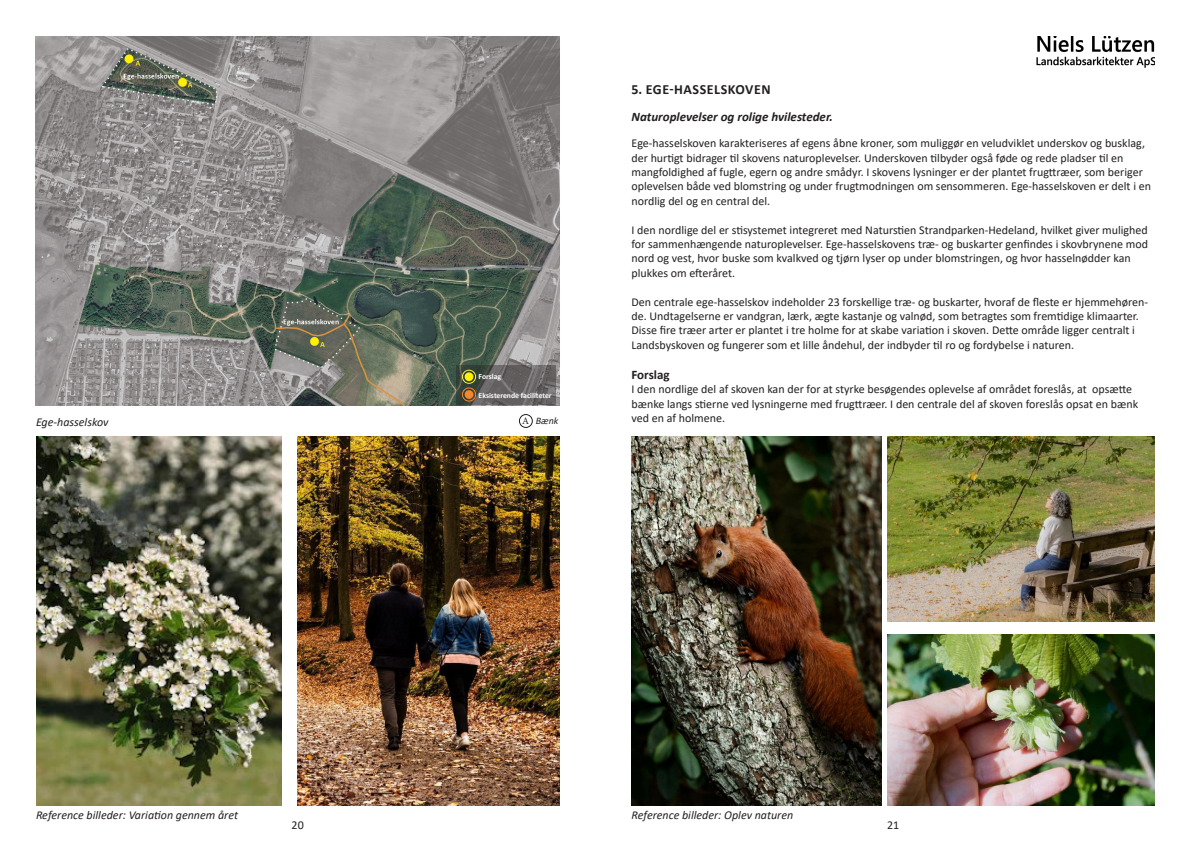
<style>
.page{position:relative;width:1191px;height:842px;background:#fff}
.page>*{position:absolute;margin:0;border:0;box-sizing:border-box;transform-origin:0 0}
.Oversrift{font:700 14px "Calibri";letter-spacing:.04em;color:#231f20}
.Under_overskrift{font:italic 700 13px "Calibri";color:#231f20}
.Brødtekst{font:700 13px "Calibri";color:#231f20}
.Brødtekst-2{font:12px/14.4px "Calibri";color:#231f20}
.Billedtekst{font:italic 12px "Calibri";color:#231f20}
.Billedtekst-2{font:italic 10px "Calibri";color:#231f20}
.t1{font:10px "Minion Pro";color:#231f20}
.t2{font:700 7.7px "Calibri";color:#fff}
</style>
<div class="page">
<img style="left:36px;top:36px;width:523px;height:369px">
<img style="left:887px;top:437px;width:268px;height:184px">
<img style="left:887px;top:634px;width:268px;height:172px">
<img style="left:298px;top:437px;width:261px;height:369px">
<img style="left:631px;top:437px;width:251px;height:369px">
<img style="left:36px;top:437px;width:245px;height:369px">
<svg style="left:456px;top:366px;width:100px;height:39px"></svg>
<div style="left:464px;top:372px;width:9px;height:9px;background:#fff101;border-radius:50%"></div>
<div style="left:462px;top:370px;width:14px;height:14px;border:1px solid #f7ef4c;border-radius:50%"></div>
<div style="left:464px;top:390px;width:9px;height:9px;background:#f5862e;border-radius:50%"></div>
<div style="left:462px;top:387px;width:14px;height:15px;border:1px solid #f5862e;border-radius:50%"></div>
<img style="left:1037px;top:36px;width:118px;height:31px">
<div style="left:519px;top:414px;width:13px;height:14px;border:1px solid #231f20;border-radius:50%"></div>
<p class="Billedtekst" style="left:36px;top:413px;width:74px">Ege-hasselskov</p>
<p class="t2" style="left:478px;top:371px;width:24px">Forslag</p>
<p class="t2" style="left:478px;top:390px;width:75px">Eksisterende faciliteter</p>
<p class="t1" style="left:522px;top:414px;width:8px">A</p>
<p class="Billedtekst-2" style="left:536px;top:414px;width:24px">Bænk</p>
<p class="Oversrift" style="left:631px;top:80px;width:141px">5. EGE-HASSELSKOVEN</p>
<p class="Under_overskrift" style="left:631px;top:107px;width:203px">Naturoplevelser og rolige hvilesteder.</p>
<p class="Brødtekst-2" style="left:631px;top:136px;width:521px">Ege-hasselskoven karakteriseres af egens åbne kroner, som muliggør en veludviklet underskov og busklag, der hurtigt bidrager til skovens naturoplevelser. Underskoven tilbyder også føde og rede pladser til en mangfoldighed af fugle, egern og andre smådyr. I skovens lysninger er der plantet frugttræer, som beriger oplevelsen både ved blomstring og under frugtmodningen om sensommeren. Ege-hasselskoven er delt i en nordlig del og en central del.</p>
<p class="Brødtekst-2" style="left:631px;top:222px;width:518px">I den nordlige del er stisystemet integreret med Naturstien Strandparken-Hedeland, hvilket giver mulighed for sammenhængende naturoplevelser. Ege-hasselskovens træ- og buskarter genfindes i skovbrynene mod nord og vest, hvor buske som kvalkved og tjørn lyser op under blomstringen, og hvor hasselnødder kan plukkes om efteråret.</p>
<p class="Brødtekst-2" style="left:631px;top:294px;width:518px">Den centrale ege-hasselskov indeholder 23 forskellige træ- og buskarter, hvoraf de fleste er hjemmehøren&shy;de. Undtagelserne er vandgran, lærk, ægte kastanje og valnød, som betragtes som fremtidige klimaarter.<br>Disse fire træer arter er plantet i tre holme for at skabe variation i skoven. Dette område ligger centralt i Landsbyskoven og fungerer som et lille åndehul, der indbyder til ro og fordybelse i naturen.</p>
<p class="Brødtekst" style="left:631px;top:365px;width:40px">Forslag</p>
<p class="Brødtekst-2" style="left:631px;top:382px;width:508px">I den nordlige del af skoven kan der for at styrke besøgendes oplevelse af området foreslås, at opsætte bænke langs stierne ved lysningerne med frugttræer. I den centrale del af skoven foreslås opsat en bænk ved en af holmene.</p>
<p class="Billedtekst" style="left:36px;top:806px;width:204px">Reference billeder: Variation gennem året</p>
<p class="Billedtekst" style="left:631px;top:806px;width:163px">Reference billeder: Oplev naturen</p>
<p class="Brødtekst-2" style="left:292px;top:818px;width:14px">20</p>
<p class="Brødtekst-2" style="left:887px;top:818px;width:14px">21</p>
</div>
